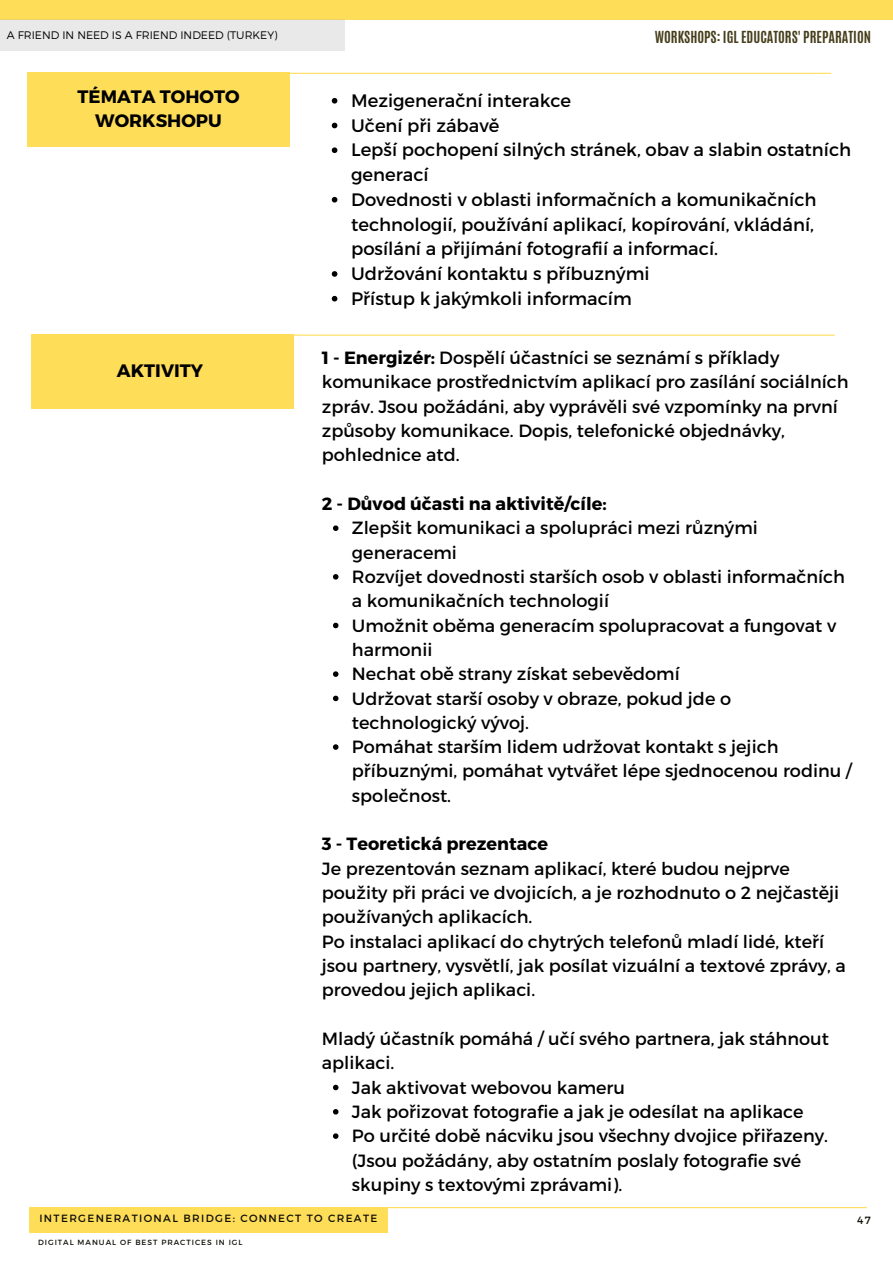
<style>
.page{position:relative;width:893px;height:1264px;background:#fff}
.page>*{position:absolute;margin:0;border:0;box-sizing:border-box;transform-origin:0 0}
.t1{font:18px/24.8px "Montserrat";color:#000}
.t2{font:700 18px/24.8px "Montserrat";color:#000;text-align:center}
.t3{font:17.7px/24.3px "Montserrat";color:#000}
.t4{font:700 17.7px "Montserrat";color:#000}
.t5{font:700 13.8px "Antonio";color:#463e1b}
.t6{font:300 10.95px "Montserrat";color:#000}
.t7{font:10.5px "Montserrat";letter-spacing:.13em;color:#0e0d07}
.t8{font:7.5px "Montserrat";letter-spacing:.13em;color:#0e0d07}
.s1{font-weight:700}
</style>
<div class="page">
<div style="left:29px;top:1206px;width:359px;height:26px;background:#fedd59"></div>
<hr style="left:379px;top:1206px;width:487px;height:2px;background:#fedd59">
<div style="left:0;top:0;width:892px;height:20px;background:#fedd59"></div>
<svg style="left:332px;top:98px;width:5px;height:6px"></svg>
<svg style="left:332px;top:123px;width:5px;height:5px"></svg>
<svg style="left:332px;top:147px;width:5px;height:6px"></svg>
<svg style="left:332px;top:197px;width:5px;height:5px"></svg>
<svg style="left:332px;top:271px;width:5px;height:6px"></svg>
<svg style="left:332px;top:296px;width:5px;height:5px"></svg>
<div style="left:28px;top:73px;width:261px;height:73px;background:#fedd59"></div>
<hr style="left:286px;top:73px;width:544px;height:1px;background:#fedd59">
<div style="left:31px;top:334px;width:262px;height:74px;background:#fedd59"></div>
<hr style="left:290px;top:334px;width:544px;height:2px;background:#fedd59">
<svg style="left:333px;top:525px;width:5px;height:6px"></svg>
<svg style="left:333px;top:574px;width:5px;height:5px"></svg>
<svg style="left:333px;top:622px;width:5px;height:6px"></svg>
<svg style="left:333px;top:671px;width:5px;height:6px"></svg>
<svg style="left:333px;top:695px;width:5px;height:6px"></svg>
<svg style="left:333px;top:744px;width:5px;height:5px"></svg>
<svg style="left:333px;top:1084px;width:5px;height:6px"></svg>
<svg style="left:333px;top:1109px;width:5px;height:5px"></svg>
<svg style="left:333px;top:1133px;width:5px;height:5px"></svg>
<div style="left:0;top:20px;width:345px;height:31px;background:#e9e9e9"></div>
<p class="t6" style="left:7px;top:28px;width:272px">A FRIEND IN NEED IS A FRIEND INDEED (TURKEY)</p>
<p class="t5" style="left:654px;top:27px;width:218px">WORKSHOPS: IGL EDUCATORS' PREPARATION</p>
<p class="t2" style="left:78px;top:83px;width:163px">TÉMATA TOHOTO<br>WORKSHOPU</p>
<p class="t2" style="left:117px;top:357px;width:88px">AKTIVITY</p>
<p class="t1" style="left:351px;top:87px;width:501px">Mezigenerační interakce<br>Učení při zábavě<br>Lepší pochopení silných stránek, obav a slabin ostatních generací<br>Dovednosti v oblasti informačních a komunikačních technologií, používání aplikací, kopírování, vkládání, posílání a přijímání fotografií a informací.<br>Udržování kontaktu s příbuznými<br>Přístup k jakýmkoli informacím</p>
<p class="t3" style="left:322px;top:345px;width:528px"><span class="s1">1 - Energizér:</span> Dospělí účastníci se seznámí s příklady komunikace prostřednictvím aplikací pro zasílání sociálních zpráv. Jsou požádáni, aby vyprávěli své vzpomínky na první způsoby komunikace. Dopis, telefonické objednávky, pohlednice atd.</p>
<p class="t4" style="left:322px;top:492px;width:286px">2 - Důvod účasti na aktivitě/cíle:</p>
<p class="t3" style="left:352px;top:515px;width:501px">Zlepšit komunikaci a spolupráci mezi různými generacemi<br>Rozvíjet dovednosti starších osob v oblasti informačních a komunikačních technologií<br>Umožnit oběma generacím spolupracovat a fungovat v harmonii<br>Nechat obě strany získat sebevědomí<br>Udržovat starší osoby v obraze, pokud jde o technologický vývoj.<br>Pomáhat starším lidem udržovat kontakt s jejich příbuznými, pomáhat vytvářet lépe sjednocenou rodinu / společnost.</p>
<p class="t4" style="left:322px;top:832px;width:228px">3 - Teoretická prezentace</p>
<p class="t3" style="left:322px;top:855px;width:525px">Je prezentován seznam aplikací, které budou nejprve použity při práci ve dvojicích, a je rozhodnuto o 2 nejčastěji používaných aplikacích.<br>Po instalaci aplikací do chytrých telefonů mladí lidé, kteří jsou partnery, vysvětlí, jak posílat vizuální a textové zprávy, a provedou jejich aplikaci.</p>
<p class="t3" style="left:322px;top:1025px;width:508px">Mladý účastník pomáhá / učí svého partnera, jak stáhnout aplikaci.</p>
<p class="t3" style="left:352px;top:1074px;width:477px">Jak aktivovat webovou kameru<br>Jak pořizovat fotografie a jak je odesílat na aplikace Po určité době nácviku jsou všechny dvojice přiřazeny. (Jsou požádány, aby ostatním poslaly fotografie své skupiny s textovými zprávami).</p>
<p class="t7" style="left:39px;top:1211px;width:339px">INTERGENERATIONAL BRIDGE: CONNECT TO CREATE</p>
<p class="t8" style="left:38px;top:1237px;width:206px">DIGITAL MANUAL OF BEST PRACTICES IN IGL</p>
<p class="t7" style="left:857px;top:1212px;width:15px">47</p>
</div>
